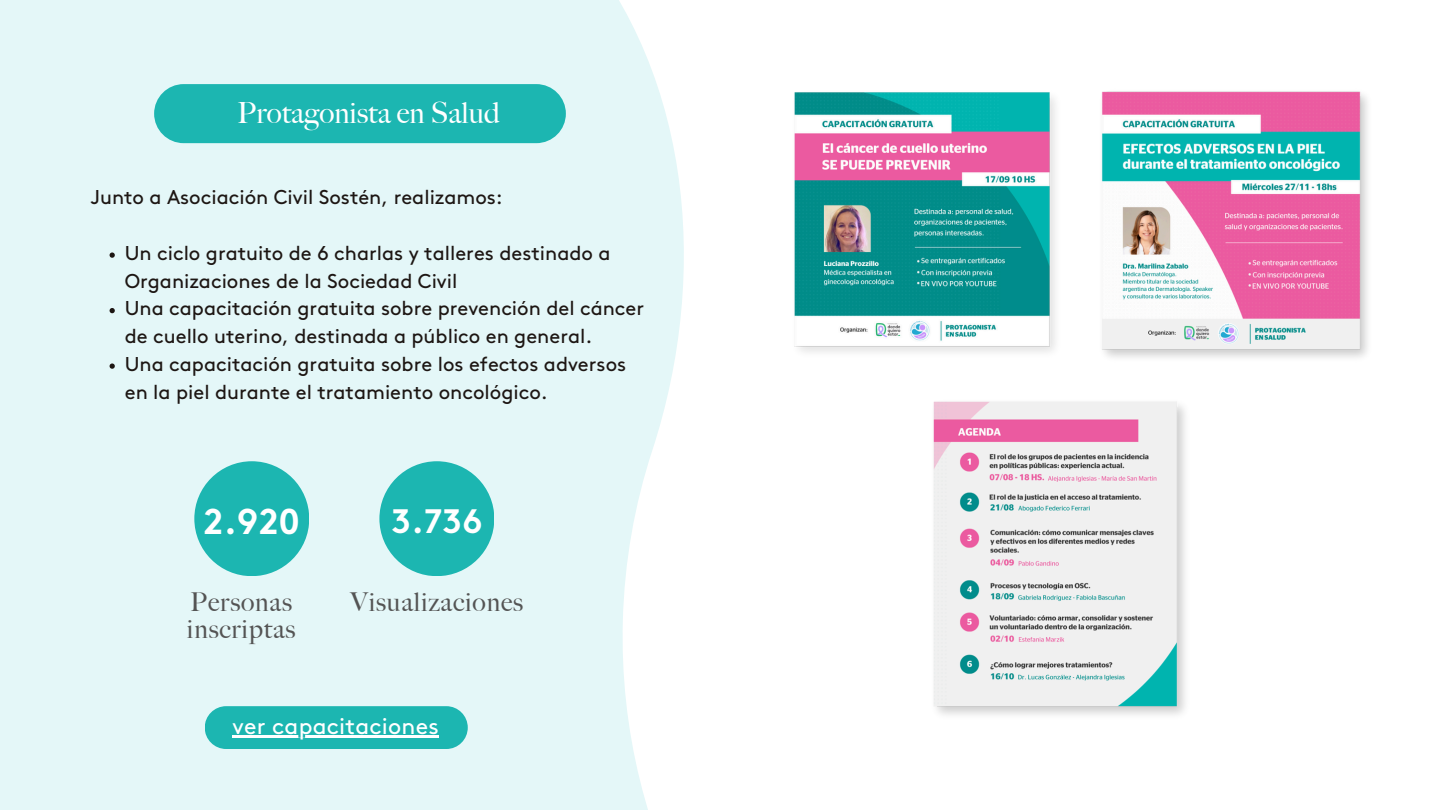
<style>
.page{position:relative;width:1440px;height:810px;background:#fff}
.page>*{position:absolute;margin:0;border:0;box-sizing:border-box;transform-origin:0 0}
.t1{font:700 35.9px "Brown";color:#fff}
.t2{font:700 33.9px "Brown";color:#fff}
.t3{font:500 29.2px "Big Caslon";color:#fff}
.t4{font:500 26px/26.2px "Big Caslon";letter-spacing:.03em;color:#545454}
.t5{font:22.9px "Brown";letter-spacing:.01em;color:#fff}
.t6{font:20px/27.8px "Brown";color:#1d1613}
</style>
<div class="page">
<div style="left:0;top:0;width:720px;height:810px;background:#e4f7f8"></div>
<svg style="left:380px;top:0;width:340px;height:810px"></svg>
<div style="left:154px;top:84px;width:412px;height:59px;background:#1cb6b1;border-radius:30px"></div>
<div style="left:205px;top:706px;width:263px;height:43px;background:#1cb6b1;border-radius:21px"></div>
<img style="left:1101px;top:91px;width:267px;height:267px">
<img style="left:794px;top:92px;width:261px;height:260px">
<img style="left:933px;top:401px;width:252px;height:314px">
<svg style="left:110px;top:252px;width:5px;height:6px"></svg>
<svg style="left:110px;top:308px;width:5px;height:5px"></svg>
<svg style="left:110px;top:363px;width:5px;height:6px"></svg>
<hr style="left:233px;top:735px;width:206px;height:2px;background:#fff">
<div style="left:194px;top:461px;width:115px;height:115px;background:#1cb6b1;border-radius:50%"></div>
<div style="left:379px;top:461px;width:115px;height:115px;background:#1cb6b1;border-radius:50%"></div>
<p class="t3" style="left:237px;top:96px;width:264px">Protagonista en Salud</p>
<h2 class="t6" style="left:91px;top:185px;width:413px">Junto a Asociación Civil Sostén, realizamos:</h2>
<p class="t6" style="left:125px;top:240px;width:487px">Un ciclo gratuito de 6 charlas y talleres destinado a<br>Organizaciones de la Sociedad Civil</p>
<p class="t6" style="left:125px;top:296px;width:521px">Una capacitación gratuita sobre prevención del cáncer de cuello uterino, destinada a público en general.</p>
<p class="t6" style="left:125px;top:351px;width:503px">Una capacitación gratuita sobre los efectos adversos en la piel durante el tratamiento oncológico.</p>
<h1 class="t1" style="left:203px;top:508px;width:98px">2.920</h1>
<h3 class="t4" style="left:187px;top:589px;width:110px">Personas inscriptas</h3>
<h4 class="t2" style="left:391px;top:509px;width:93px">3.736</h4>
<h3 class="t4" style="left:351px;top:589px;width:174px">Visualizaciones</h3>
<h1 class="t5" style="left:233px;top:716px;width:208px">ver capacitaciones</h1>
</div>
